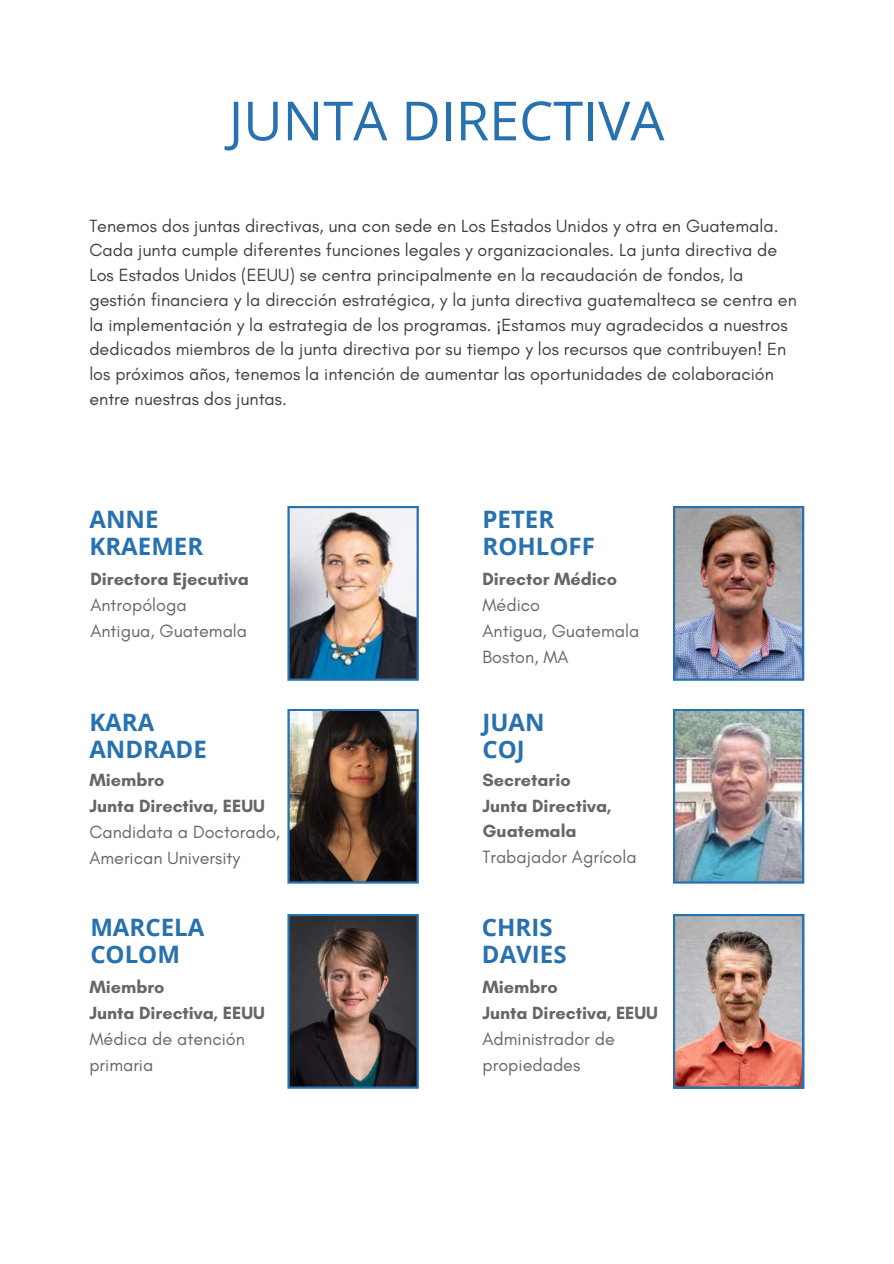
<style>
.page{position:relative;width:894px;height:1264px;background:#fff}
.page>*{position:absolute;margin:0;border:0;box-sizing:border-box;transform-origin:0 0}
.t1{font:54px "Open Sans";color:#2871af}
.t2{font:700 24px/27px "Open Sans";color:#2871af}
.t3{font:18px/24.8px "Glacial Indifference";color:#3f3f3c}
.t4{font:18px/25.8px "Glacial Indifference";color:#666}
.t5{font:700 18px/25.8px "Glacial Indifference";color:#666}
.s1{font-family:"Noto Sans"}
</style>
<div class="page">
<img style="left:287px;top:506px;width:131px;height:174px">
<img style="left:673px;top:506px;width:131px;height:174px">
<img style="left:287px;top:709px;width:131px;height:174px">
<img style="left:673px;top:914px;width:131px;height:174px">
<img style="left:673px;top:709px;width:131px;height:174px">
<img style="left:287px;top:914px;width:131px;height:174px">
<h1 class="t1" style="left:229px;top:83px;width:437px">JUNTA DIRECTIVA</h1>
<p class="t3" style="left:89px;top:213px;width:708px">Tenemos dos juntas directivas, una con sede en Los Estados Unidos y otra en Guatemala.<br>Cada junta cumple diferentes funciones legales y organizacionales. La junta directiva de Los Estados Unidos (EEUU) se centra principalmente en la recaudación de fondos, la gestión financiera y la dirección estratégica, y la junta directiva guatemalteca se centra en la implementación y la estrategia de los programas. <span class="s1">¡</span>Estamos muy agradecidos a nuestros dedicados miembros de la junta directiva por su tiempo y los recursos que contribuyen! En los próximos años, tenemos la intención de aumentar las oportunidades de colaboración entre nuestras dos juntas.</p>
<h2 class="t2" style="left:89px;top:505px;width:115px">ANNE<br>KRAEMER</h2>
<p class="t5" style="left:90px;top:566px;width:160px">Directora Ejecutiva</p>
<p class="t4" style="left:90px;top:592px;width:158px">Antropóloga<br>Antigua, Guatemala</p>
<h2 class="t2" style="left:89px;top:708px;width:119px">KARA<br>ANDRADE</h2>
<p class="t5" style="left:89px;top:766px;width:177px">Miembro<br>Junta Directiva, EEUU</p>
<p class="t4" style="left:89px;top:818px;width:192px">Candidata a Doctorado,<br>American University</p>
<h2 class="t2" style="left:90px;top:913px;width:115px">MARCELA<br>COLOM</h2>
<p class="t5" style="left:89px;top:973px;width:177px">Miembro<br>Junta Directiva, EEUU</p>
<p class="t4" style="left:89px;top:1025px;width:157px">Médica de atención primaria</p>
<h2 class="t2" style="left:482px;top:505px;width:114px">PETER<br>ROHLOFF</h2>
<p class="t5" style="left:482px;top:566px;width:136px">Director Médico</p>
<p class="t4" style="left:482px;top:592px;width:158px">Médico<br>Antigua, Guatemala<br>Boston, MA</p>
<h2 class="t2" style="left:482px;top:708px;width:64px">JUAN<br>COJ</h2>
<p class="t5" style="left:482px;top:766px;width:130px">Secretario<br>Junta Directiva,<br>Guatemala</p>
<p class="t4" style="left:482px;top:844px;width:156px">Trabajador Agrícola</p>
<h2 class="t2" style="left:482px;top:913px;width:86px">CHRIS<br>DAVIES</h2>
<p class="t5" style="left:482px;top:973px;width:177px">Miembro<br>Junta Directiva, EEUU</p>
<p class="t4" style="left:482px;top:1025px;width:134px">Administrador de propiedades</p>
</div>
